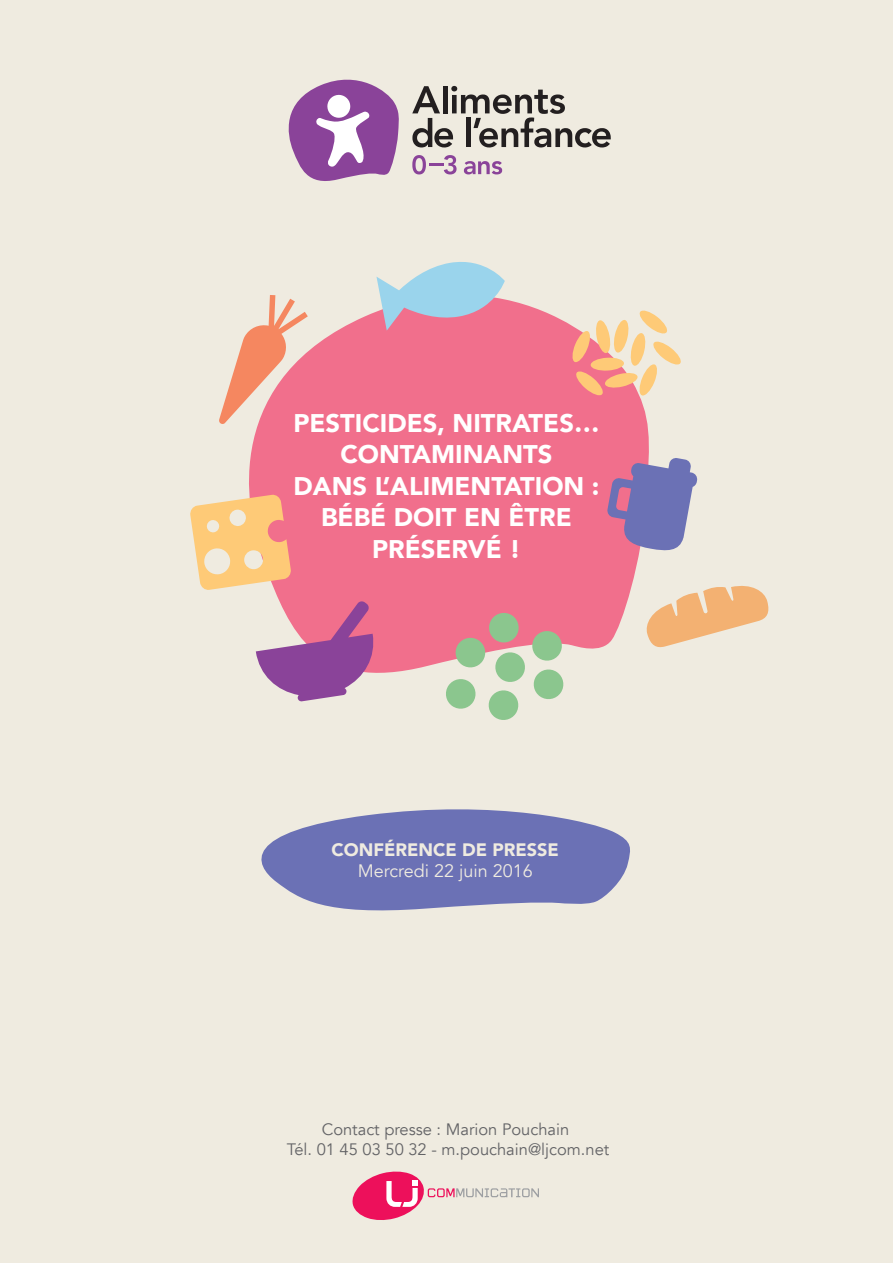
<style>
.page{position:relative;width:893px;height:1263px;background:#efebe0}
.page>*{position:absolute;margin:0;border:0;box-sizing:border-box;transform-origin:0 0}
.t1{font:900 25.5px/31.5px "Avenir";color:#fff;text-align:center}
.t2{font:900 18px "Avenir";color:#efebe0}
.t3{font:18px "Avenir";color:#efebe0}
.t4{font:16.5px "Avenir";color:#636366}
</style>
<div class="page">
<svg style="left:412px;top:155px;width:14px;height:19px"></svg>
<hr style="left:430px;top:163px;width:14px;height:3px;background:#8a4399">
<svg style="left:444px;top:155px;width:13px;height:19px"></svg>
<svg style="left:464px;top:161px;width:38px;height:13px"></svg>
<svg style="left:412px;top:86px;width:199px;height:61px"></svg>
<svg style="left:288px;top:79px;width:111px;height:102px"></svg>
<svg style="left:652px;top:585px;width:117px;height:63px"></svg>
<svg style="left:249px;top:299px;width:403px;height:374px;background:#f07a93"></svg>
<svg style="left:376px;top:262px;width:129px;height:69px"></svg>
<svg style="left:607px;top:457px;width:91px;height:95px;background:#9a82b2"></svg>
<svg style="left:444px;top:611px;width:121px;height:109px"></svg>
<svg style="left:256px;top:601px;width:120px;height:101px"></svg>
<svg style="left:190px;top:494px;width:101px;height:96px"></svg>
<svg style="left:219px;top:295px;width:89px;height:129px"></svg>
<svg style="left:571px;top:309px;width:110px;height:88px"></svg>
<svg style="left:261px;top:809px;width:369px;height:102px;fill:#6b71b5"></svg>
<svg style="left:352px;top:1171px;width:187px;height:49px"></svg>
<p class="t1" style="left:293px;top:406px;width:307px">PESTICIDES, NITRATES…<br>CONTAMINANTS</p>
<p class="t1" style="left:293px;top:469px;width:308px">DANS L’ALIMENTATION :<br>BÉBÉ DOIT EN ÊTRE</p>
<p class="t1" style="left:372px;top:532px;width:150px">PRÉSERVÉ !</p>
<p class="t2" style="left:332px;top:834px;width:229px">CONFÉRENCE DE PRESSE</p>
<p class="t3" style="left:358px;top:860px;width:177px">Mercredi 22 juin 2016</p>
<p class="t4" style="left:322px;top:1119px;width:249px">Contact presse : Marion Pouchain</p>
<p class="t4" style="left:287px;top:1139px;width:324px">Tél. 01 45 03 50 32 - m.pouchain@ljcom.net</p>
</div>
